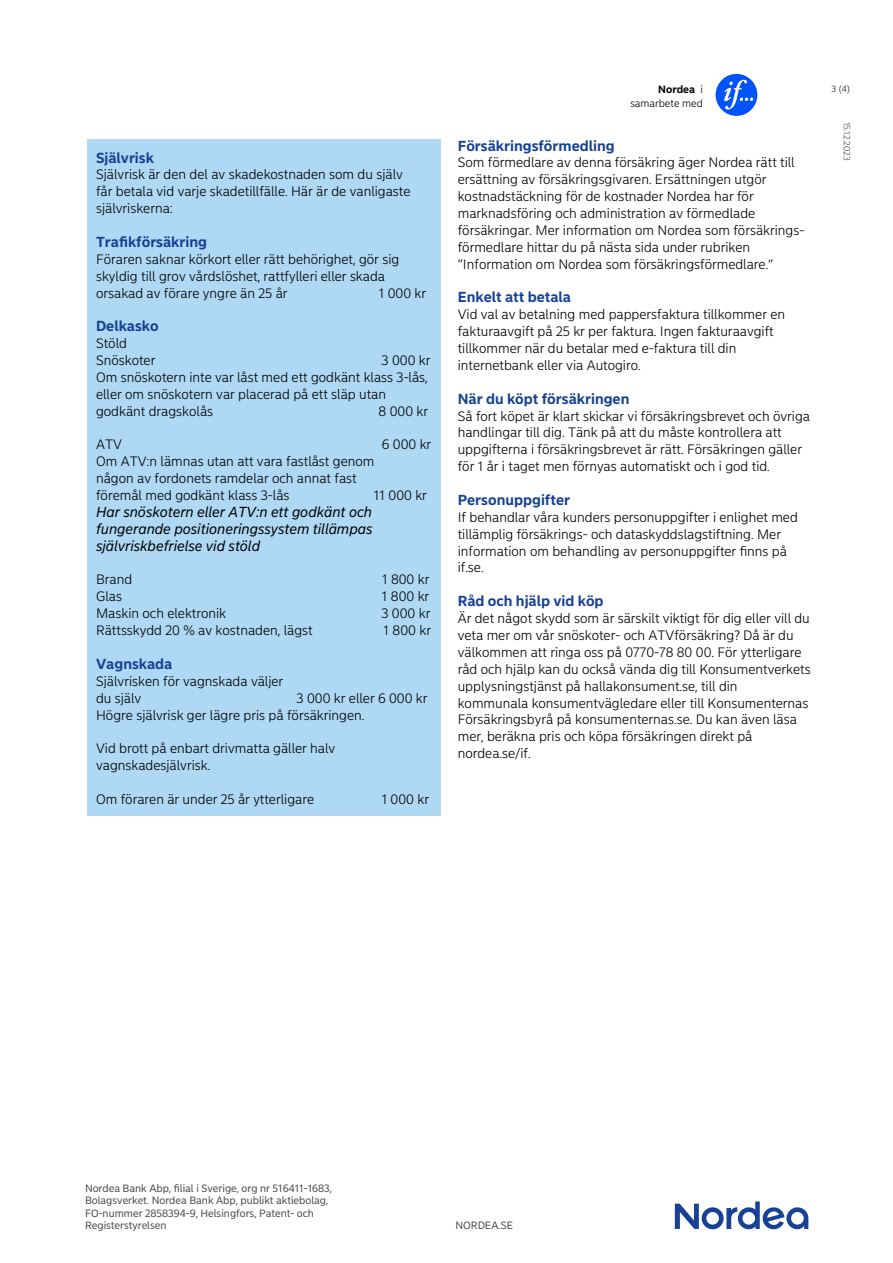
<style>
.page{position:relative;width:893px;height:1263px;background:#fff}
.page>*{position:absolute;margin:0;border:0;box-sizing:border-box;transform-origin:0 0}
.t1{font:700 14.4px "Nordea Sans Small";color:#164194}
.t2{font:italic 14.4px/17px "Nordea Sans Small";color:#000;text-align:justify}
.t3{font:300 13.5px/16.8px "Nordea Sans Small";color:#000}
.t4{font:10.5px/12.6px "Nordea Sans Small";color:#4a4a49}
.t5{font:300 10.5px "Nordea Sans Small";color:#000}
.t6{font:700 10.5px "Nordea Sans Small";color:#000}
.t7{font:300 9px "Nordea Sans Small";color:#4a4a49}
.t8{font:9px "Nordea Sans Small";color:#4a4a49}
.s1{font-weight:300}
</style>
<div class="page">
<div style="left:87px;top:140px;width:353px;height:676px;background:#afd8f4"></div>
<div style="left:716px;top:74px;width:41px;height:42px;background:#0052f9;border-radius:50%"></div>
<svg style="left:724px;top:80px;width:29px;height:29px"></svg>
<svg style="left:675px;top:1201px;width:133px;height:28px"></svg>
<p class="t1" style="left:96px;top:149px;width:59px">Självrisk</p>
<p class="t3" style="left:96px;top:166px;width:316px">Självrisk är den del av skadekostnaden som du själv får betala vid varje skadetillfälle. Här är de vanligaste självriskerna:</p>
<p class="t1" style="left:96px;top:233px;width:112px">Trafikförsäkring</p>
<p class="t3" style="left:96px;top:251px;width:305px">Föraren saknar körkort eller rätt behörighet, gör sig skyldig till grov vårdslöshet, rattfylleri eller skada orsakad av förare yngre än 25 år</p>
<p class="t3" style="left:379px;top:285px;width:49px">1 000 kr</p>
<p class="t1" style="left:96px;top:317px;width:64px">Delkasko</p>
<p class="t3" style="left:96px;top:335px;width:61px">Stöld<br>Snöskoter</p>
<p class="t3" style="left:96px;top:352px;width:336px;text-indent:285px">3 000 kr<br>Om snöskotern inte var låst med ett godkänt klass 3-lås, eller om snöskotern var placerad på ett släp utan godkänt dragskolås</p>
<p class="t3" style="left:379px;top:403px;width:51px">8 000 kr</p>
<p class="t3" style="left:96px;top:436px;width:27px">ATV</p>
<p class="t3" style="left:382px;top:436px;width:51px">6 000 kr</p>
<p class="t3" style="left:96px;top:453px;width:280px">Om ATV:n lämnas utan att vara fastlåst genom någon av fordonets ramdelar och annat fast föremål med godkänt klass 3-lås</p>
<p class="t3" style="left:374px;top:487px;width:55px">11 000 kr</p>
<p class="t2" style="left:96px;top:504px;width:278px">Har snöskotern eller ATV:n ett godkänt och fungerande positioneringssystem tillämpas självriskbefrielse vid stöld</p>
<p class="t3" style="left:96px;top:571px;width:38px">Brand</p>
<p class="t3" style="left:382px;top:571px;width:49px">1 800 kr</p>
<p class="t3" style="left:96px;top:588px;width:27px">Glas</p>
<p class="t3" style="left:382px;top:588px;width:49px">1 800 kr</p>
<p class="t3" style="left:96px;top:605px;width:132px">Maskin och elektronik</p>
<p class="t3" style="left:381px;top:605px;width:50px">3 000 kr</p>
<p class="t3" style="left:96px;top:622px;width:218px">Rättsskydd 20 % av kostnaden, lägst</p>
<p class="t3" style="left:384px;top:622px;width:49px">1 800 kr</p>
<p class="t1" style="left:96px;top:655px;width:78px">Vagnskada</p>
<p class="t3" style="left:96px;top:673px;width:189px">Självrisken för vagnskada väljer du själv</p>
<p class="t3" style="left:96px;top:690px;width:333px;text-indent:201px">3 000 kr eller 6 000 kr<br>Högre självrisk ger lägre pris på försäkringen.</p>
<p class="t3" style="left:96px;top:740px;width:241px">Vid brott på enbart drivmatta gäller halv vagnskadesjälvrisk.</p>
<p class="t3" style="left:96px;top:791px;width:220px">Om föraren är under 25 år ytterligare</p>
<p class="t3" style="left:382px;top:791px;width:49px">1 000 kr</p>
<p class="t6" style="left:658px;top:83px;width:46px">Nordea <span class="s1">i</span></p>
<p class="t8" style="left:832px;top:83px;width:20px">3 (4)</p>
<p class="t5" style="left:630px;top:97px;width:74px">samarbete med</p>
<p class="t7" style="left:852px;top:122px;width:40px;rotate:90deg">15.12.2023</p>
<p class="t1" style="left:458px;top:137px;width:158px">Försäkringsförmedling</p>
<p class="t3" style="left:458px;top:154px;width:348px">Som förmedlare av denna försäkring äger Nordea rätt till ersättning av försäkringsgivaren. Ersättningen utgör kostnadstäckning för de kostnader Nordea har för marknadsföring och administration av förmedlade försäkringar. Mer information om Nordea som försäkrings&shy;förmedlare hittar du på nästa sida under rubriken ”Information om Nordea som försäkringsförmedlare.”</p>
<p class="t1" style="left:458px;top:288px;width:115px">Enkelt att betala</p>
<p class="t3" style="left:458px;top:306px;width:329px">Vid val av betalning med pappersfaktura tillkommer en fakturaavgift på 25 kr per faktura. Ingen fakturaavgift tillkommer när du betalar med e-faktura till din internetbank eller via Autogiro.</p>
<p class="t1" style="left:458px;top:390px;width:173px">När du köpt försäkringen</p>
<p class="t3" style="left:458px;top:408px;width:354px">Så fort köpet är klart skickar vi försäkringsbrevet och övriga handlingar till dig. Tänk på att du måste kontrollera att uppgifterna i försäkringsbrevet är rätt. Försäkringen gäller för 1 år i taget men förnyas automatiskt och i god tid.</p>
<p class="t1" style="left:458px;top:491px;width:114px">Personuppgifter</p>
<p class="t3" style="left:458px;top:509px;width:342px">If behandlar våra kunders personuppgifter i enlighet med tillämplig försäkrings- och dataskyddslagstiftning. Mer information om behandling av personuppgifter finns på if.se.</p>
<p class="t1" style="left:458px;top:592px;width:147px">Råd och hjälp vid köp</p>
<p class="t3" style="left:458px;top:610px;width:354px">Är det något skydd som är särskilt viktigt för dig eller vill du veta mer om vår snöskoter- och ATVförsäkring? Då är du välkommen att ringa oss på 0770-78 80 00. För ytterligare råd och hjälp kan du också vända dig till Konsumentverkets upplysningstjänst på hallakonsument.se, till din kommunala konsumentvägledare eller till Konsumenternas Försäkringsbyrå på konsumenternas.se. Du kan även läsa mer, beräkna pris och köpa försäkringen direkt på nordea.se/if.</p>
<p class="t4" style="left:85px;top:1182px;width:249px">Nordea Bank Abp, filial i Sverige, org nr 516411-1683, Bolagsverket. Nordea Bank Abp, publikt aktiebolag, FO-nummer 2858394-9, Helsingfors, Patent- och Registerstyrelsen</p>
<p class="t4" style="left:455px;top:1219px;width:59px">NORDEA.SE</p>
</div>
